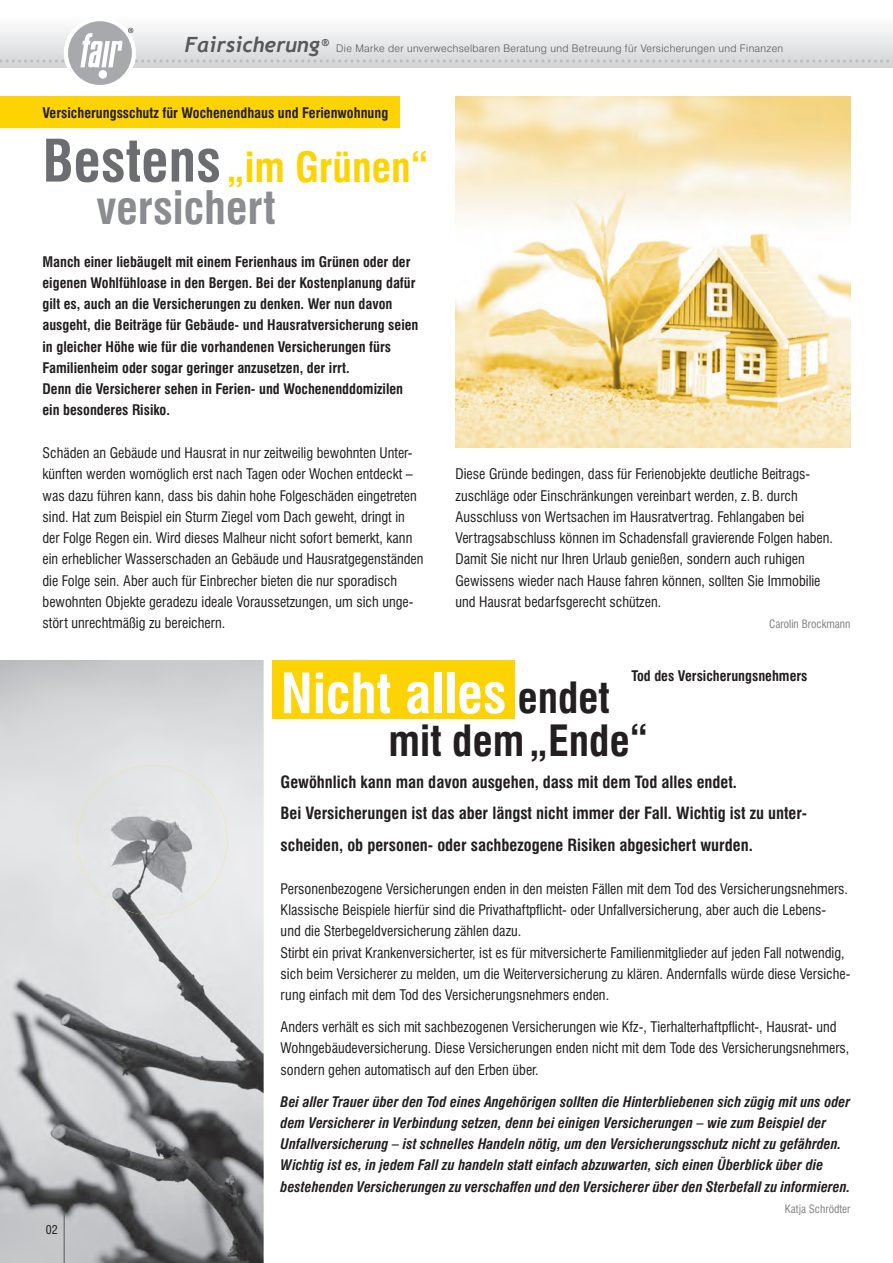
<style>
.page{position:relative;width:893px;height:1263px;background:#fff}
.page>*{position:absolute;margin:0;border:0;box-sizing:border-box;transform-origin:0 0}
.t1{font:700 condensed 54px "Swiss 721 BT";color:#fff}
.t2{font:700 condensed 45px "Swiss 721 BT";color:#8a8c8f}
.t3{font:700 condensed 42px "Swiss 721 BT";color:#231f20}
.t4{font:700 condensed 40.5px "Swiss 721 BT";color:#fed304}
.t5{font:italic 700 21px "Trebuchet";color:#57585a}
.t6{font:700 condensed 16.5px/32px "Swiss 721 BT";color:#231f20}
.t7{font:condensed 14.25px/21.3px "Swiss 721 BT";color:#231f20}
.t8{font:700 condensed 14.25px/21.3px "Swiss 721 BT";color:#231f20}
.t9{font:italic 700 condensed 14.25px/21.3px "Swiss 721 BT";color:#231f20}
.t10{font:condensed 12px "Swiss 721 BT";color:#231f20}
.t11{font:condensed 11.25px "Swiss 721 BT";color:#808285}
.t12{font:300 10.5px "Swiss 721 BT";letter-spacing:.03em;color:#57585a}
.s1{font-size:57px;color:#6c6d70}
.s2{font-size:42px;color:#231f20}
</style>
<div class="page">
<img style="left:0;top:660px;width:264px;height:603px">
<div style="left:0;top:96px;width:400px;height:32px;background:#fed304"></div>
<hr style="left:64px;top:1212px;width:1px;height:51px;background:#57585a">
<div style="left:68px;top:21px;width:64px;height:64px;background:#a8a9ad;border-radius:50%"></div>
<div style="left:99px;top:70px;width:8px;height:9px;background:#fff;border-radius:50%"></div>
<svg style="left:0;top:28px;width:893px;height:39px"></svg>
<img style="left:455px;top:97px;width:395px;height:350px">
<div style="left:272px;top:660px;width:242px;height:59px;background:#fed304"></div>
<img style="left:77px;top:765px;width:150px;height:150px;border-radius:75px">
<h3 class="t5" style="left:185px;top:32px;width:146px">Fairsicherung<sup>®</sup></h3>
<p class="t12" style="left:336px;top:42px;width:449px">Die Marke der unverwechselbaren Beratung und Betreuung für Versicherungen und Finanzen</p>
<p class="t8" style="left:43px;top:102px;width:347px">Versicherungsschutz für Wochenendhaus und Ferienwohnung</p>
<h3 class="t4" style="left:43px;top:143px;width:388px"><span class="s1">Bestens</span> „im Grünen“</h3>
<h2 class="t2" style="left:97px;top:181px;width:181px">versichert</h2>
<p class="t8" style="left:43px;top:251px;width:377px">Manch einer liebäugelt mit einem Ferienhaus im Grünen oder der eigenen Wohlfühloase in den Bergen. Bei der Kostenplanung dafür gilt es, auch an die Versicherungen zu denken. Wer nun davon ausgeht, die Beiträge für Gebäude- und Hausratversicherung seien in gleicher Höhe wie für die vorhandenen Versicherungen fürs Familienheim oder sogar geringer anzusetzen, der irrt.<br>Denn die Versicherer sehen in Ferien- und Wochenenddomizilen ein besonderes Risiko.</p>
<p class="t7" style="left:43px;top:442px;width:382px">Schäden an Gebäude und Hausrat in nur zeitweilig bewohnten Unter&shy;künften werden womöglich erst nach Tagen oder Wochen entdeckt – was dazu führen kann, dass bis dahin hohe Folgeschäden eingetreten sind. Hat zum Beispiel ein Sturm Ziegel vom Dach geweht, dringt in der Folge Regen ein. Wird dieses Malheur nicht sofort bemerkt, kann ein erheblicher Wasserschaden an Gebäude und Hausratgegenständen die Folge sein. Aber auch für Einbrecher bieten die nur sporadisch bewohnten Objekte geradezu ideale Voraussetzungen, um sich unge&shy;stört unrechtmäßig zu bereichern.</p>
<p class="t7" style="left:455px;top:463px;width:379px">Diese Gründe bedingen, dass für Ferienobjekte deutliche Beitrags&shy;zuschläge oder Einschränkungen vereinbart werden, z. B. durch Ausschluss von Wertsachen im Hausratvertrag. Fehlangaben bei Vertragsabschluss können im Schadensfall gravierende Folgen haben.<br>Damit Sie nicht nur Ihren Urlaub genießen, sondern auch ruhigen Gewissens wieder nach Hause fahren können, sollten Sie Immobilie und Hausrat bedarfsgerecht schützen.</p>
<p class="t11" style="left:769px;top:617px;width:83px">Carolin Brockmann</p>
<p class="t10" style="left:46px;top:1222px;width:13px">02</p>
<p class="t8" style="left:631px;top:665px;width:178px">Tod des Versicherungsnehmers</p>
<h1 class="t1" style="left:281px;top:661px;width:331px">Nicht alles <span class="s2">endet</span></h1>
<h3 class="t3" style="left:389px;top:715px;width:261px">mit dem „Ende“</h3>
<p class="t6" style="left:281px;top:766px;width:528px">Gewöhnlich kann man davon ausgehen, dass mit dem Tod alles endet.<br>Bei Versicherungen ist das aber längst nicht immer der Fall. Wichtig ist zu unter&shy;scheiden, ob personen- oder sachbezogene Risiken abgesichert wurden.</p>
<p class="t7" style="left:281px;top:878px;width:571px">Personenbezogene Versicherungen enden in den meisten Fällen mit dem Tod des Versicherungsnehmers.<br>Klassische Beispiele hierfür sind die Privathaftpflicht- oder Unfallversicherung, aber auch die Lebens-<br>und die Sterbegeldversicherung zählen dazu.<br>Stirbt ein privat Krankenversicherter, ist es für mitversicherte Familienmitglieder auf jeden Fall notwendig, sich beim Versicherer zu melden, um die Weiterversicherung zu klären. Andernfalls würde diese Versiche&shy;rung einfach mit dem Tod des Versicherungsnehmers enden.</p>
<p class="t7" style="left:281px;top:1016px;width:570px">Anders verhält es sich mit sachbezogenen Versicherungen wie Kfz-, Tierhalterhaftpflicht-, Hausrat- und<br>Wohngebäudeversicherung. Diese Versicherungen enden nicht mit dem Tode des Versicherungsnehmers, sondern gehen automatisch auf den Erben über.</p>
<p class="t9" style="left:281px;top:1091px;width:571px">Bei aller Trauer über den Tod eines Angehörigen sollten die Hinterbliebenen sich zügig mit uns oder dem Versicherer in Verbindung setzen, denn bei einigen Versicherungen – wie zum Beispiel der Unfallversicherung – ist schnelles Handeln nötig, um den Versicherungsschutz nicht zu gefährden.<br>Wichtig ist es, in jedem Fall zu handeln statt einfach abzuwarten, sich einen Überblick über die bestehenden Versicherungen zu verschaffen und den Versicherer über den Sterbefall zu informieren.</p>
<p class="t11" style="left:785px;top:1202px;width:67px">Katja Schrödter</p>
</div>
